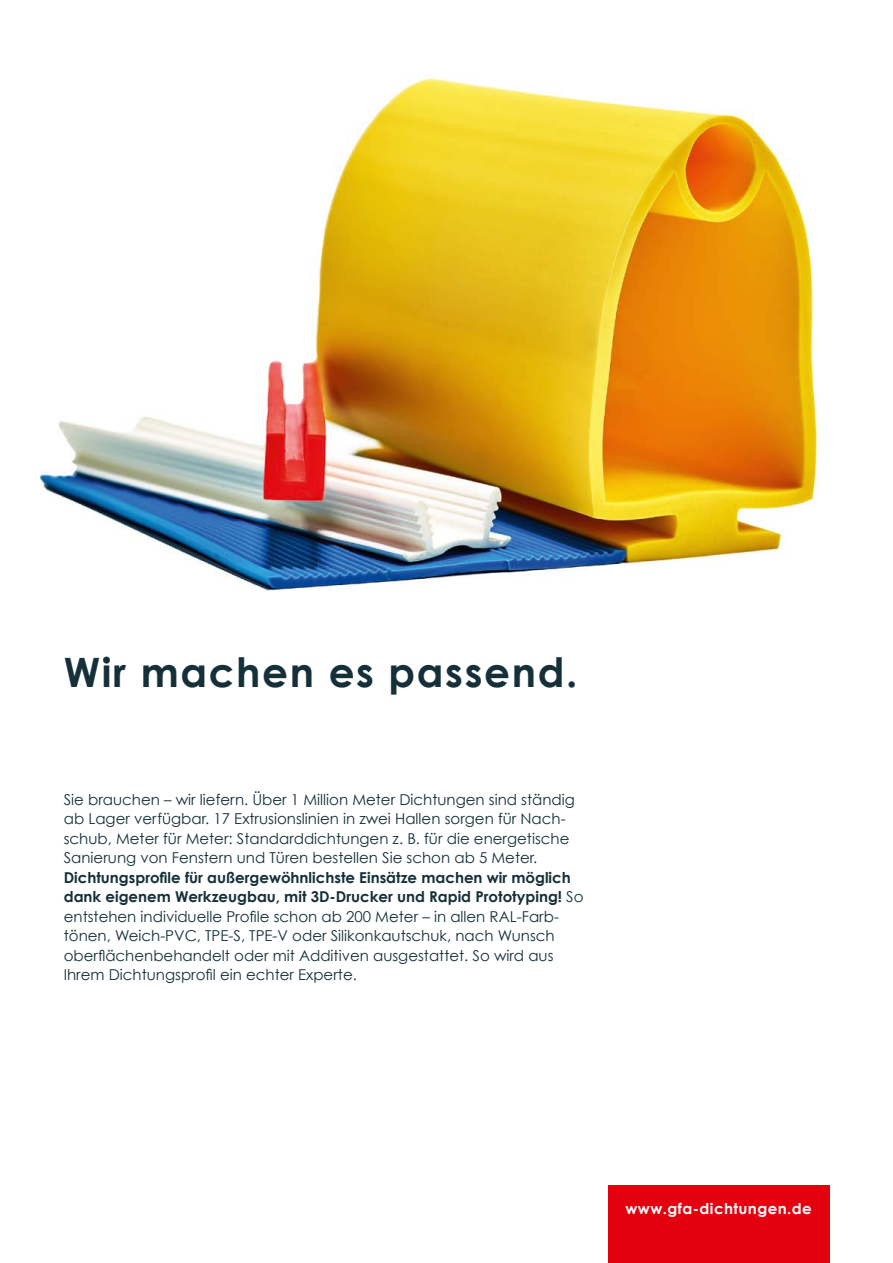
<style>
.page{position:relative;width:893px;height:1263px;background:#fff}
.page>*{position:absolute;margin:0;border:0;box-sizing:border-box;transform-origin:0 0}
.Cover_Headline_dt{font:700 40.5px "Century Gothic";letter-spacing:.04em;color:#153039}
.Copy_deutsch{font:15px/19.5px "Century Gothic";color:#153039}
.t1{font:700 15px "Century Gothic";letter-spacing:.03em;color:#fff}
.s1{font-weight:700}
</style>
<div class="page">
<img style="left:34px;top:77px;width:789px;height:514px">
<div style="left:608px;top:1186px;width:221px;height:77px;background:#e3000f"></div>
<p class="Cover_Headline_dt" style="left:64px;top:647px;width:515px">Wir machen es passend.</p>
<p class="Copy_deutsch" style="left:64px;top:789px;width:521px">Sie brauchen – wir liefern. Über 1 Million Meter Dichtungen sind ständig ab Lager verfügbar. 17 Extrusionslinien in zwei Hallen sorgen für Nach&shy;schub, Meter für Meter: Standarddichtungen z. B. für die energetische Sanierung von Fenstern und Türen bestellen Sie schon ab 5 Meter.<br><span class="s1">Dichtungs-profile für außergewöhnlichste Einsätze machen wir möglich dank eigenem Werkzeugbau, mit 3D-Drucker und Rapid Prototyping!</span> So ent-stehen individuelle Profile schon ab 200 Meter – in allen RAL-Farb&shy;tönen, Weich-PVC, TPE-S, TPE-V oder Silikonkautschuk, nach Wunsch ober-flächen-behandelt oder mit Additiven ausgestattet. So wird aus Ihrem Dichtungsprofil ein echter Experte.</p>
<p class="t1" style="left:625px;top:1199px;width:188px">www.gfa-dichtungen.de</p>
</div>
